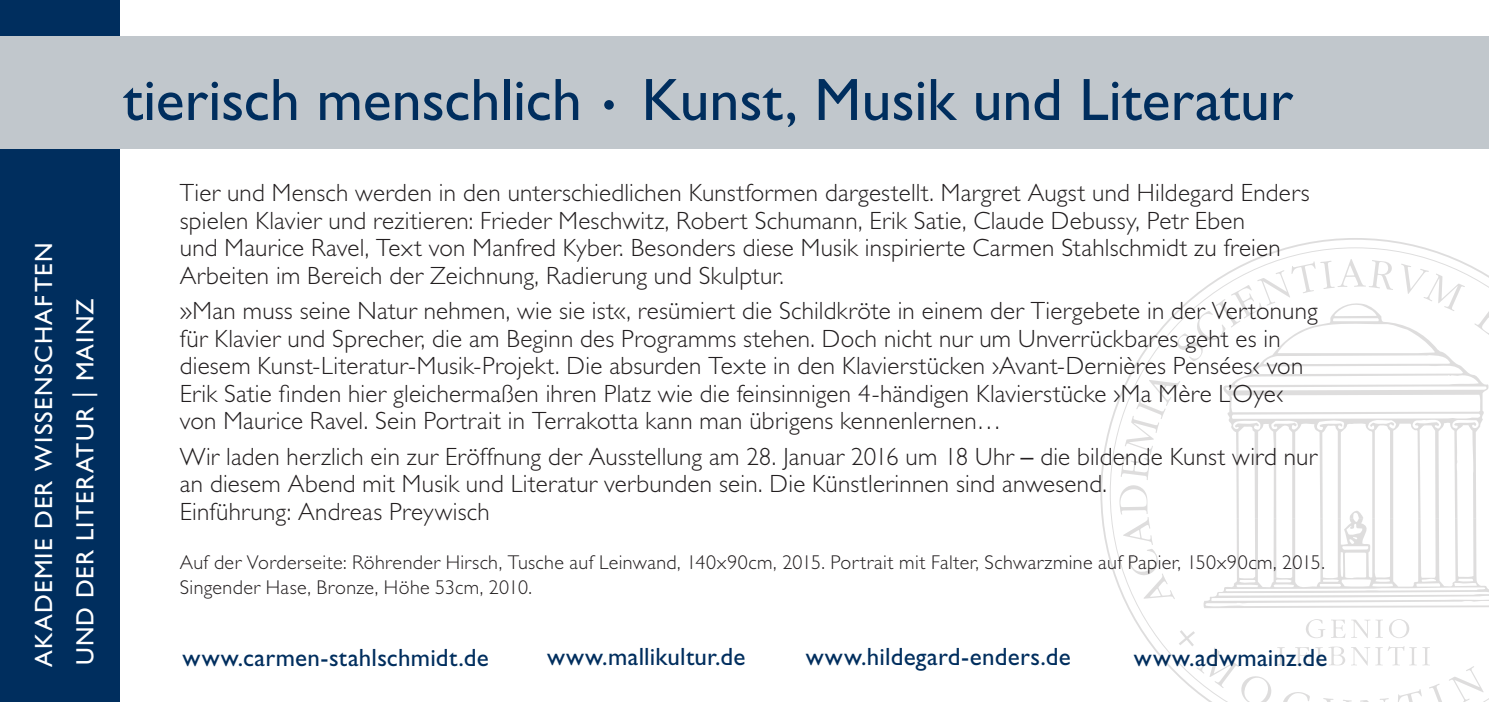
<style>
.page{position:relative;width:1489px;height:702px;background:#fff}
.page>*{position:absolute;margin:0;border:0;box-sizing:border-box;transform-origin:0 0}
.t1{font:60px "Gill Sans Std";color:#002e5e}
.Body_Vorderseite{font:300 25px/27.5px "Gill Sans Std";letter-spacing:.01em;color:#231f20}
.Identifizierung{font:25px "Gill Sans Std";letter-spacing:.01em;color:#002e5e}
.t2{font:25px/41.2px "Gill Sans Std";letter-spacing:.05em;color:#fff}
.Body_Vorderseite-2{font:300 20px/25px "Gill Sans Std";letter-spacing:.02em;color:#231f20}
.s1{font-size:80px}
.s2{font-weight:400}
</style>
<div class="page">
<svg style="left:1109px;top:247px;width:379px;height:455px"></svg>
<div style="left:0;top:0;width:120px;height:702px;background:#002e5e"></div>
<div style="left:0;top:37px;width:1488px;height:112px;background:#c1c7cc"></div>
<p class="t2" style="left:23px;top:667px;width:425px;rotate:-90deg">AKADEMIE DER WISSENSCHAFTEN<br>UND DER LITERATUR | MAINZ</p>
<p class="t1" style="left:123px;top:65px;width:1171px">tierisch menschlich <span class="s1">·</span> Kunst, Musik und Literatur</p>
<p class="Body_Vorderseite" style="left:180px;top:179px;width:1131px">Tier und Mensch werden in den unterschiedlichen Kunstformen dargestellt. Margret Augst und Hildegard Enders spielen Klavier und rezitieren: Frieder Meschwitz, Robert Schumann, Erik Satie, Claude Debussy, Petr Eben<br>und Maurice Ravel, Text von Manfred Kyber. Besonders diese Musik inspirierte Carmen Stahlschmidt zu freien Arbeiten im Bereich der Zeichnung, Radierung und Skulptur.</p>
<p class="Body_Vorderseite" style="left:180px;top:297px;width:1139px">»Man muss seine Natur nehmen, wie sie ist«, resümiert die Schildkröte in einem der Tiergebete in der Vertonung für Klavier und Sprecher, die am Beginn des Programms stehen. Doch nicht nur um Unverrückbares geht es in diesem Kunst-Literatur-Musik-Projekt. Die absurden Texte in den Klavierstücken ›Avant-Dernières Pensées‹ von Erik Satie finden hier gleichermaßen ihren Platz wie die feinsinnigen 4-händigen Klavierstücke ›Ma Mère L’Oye‹ von Maurice Ravel. Sein Portrait in Terrakotta kann man übrigens kennenlernen…</p>
<p class="Body_Vorderseite" style="left:180px;top:443px;width:1138px">Wir laden herzlich ein zur Eröffnung der Ausstellung am 28. Januar 2016 um 18 Uhr <span class="s2">–</span> die bildende Kunst wird nur an diesem Abend mit Musik und Literatur verbunden sein. Die Künstlerinnen sind anwesend.<br>Einführung: Andreas Preywisch</p>
<p class="Body_Vorderseite-2" style="left:180px;top:549px;width:1146px">Auf der Vorderseite: Röhrender Hirsch, Tusche auf Leinwand, 140x90cm, 2015. Portrait mit Falter, Schwarzmine auf Papier, 150x90cm, 2015.<br>Singender Hase, Bronze, Höhe 53cm, 2010.</p>
<p class="Identifizierung" style="left:183px;top:643px;width:307px">www.carmen-stahlschmidt.de</p>
<p class="Identifizierung" style="left:805px;top:642px;width:266px">www.hildegard-enders.de</p>
<p class="Identifizierung" style="left:1133px;top:643px;width:195px">www.adwmainz.de</p>
<p class="Identifizierung" style="left:547px;top:642px;width:200px">www.mallikultur.de</p>
</div>
